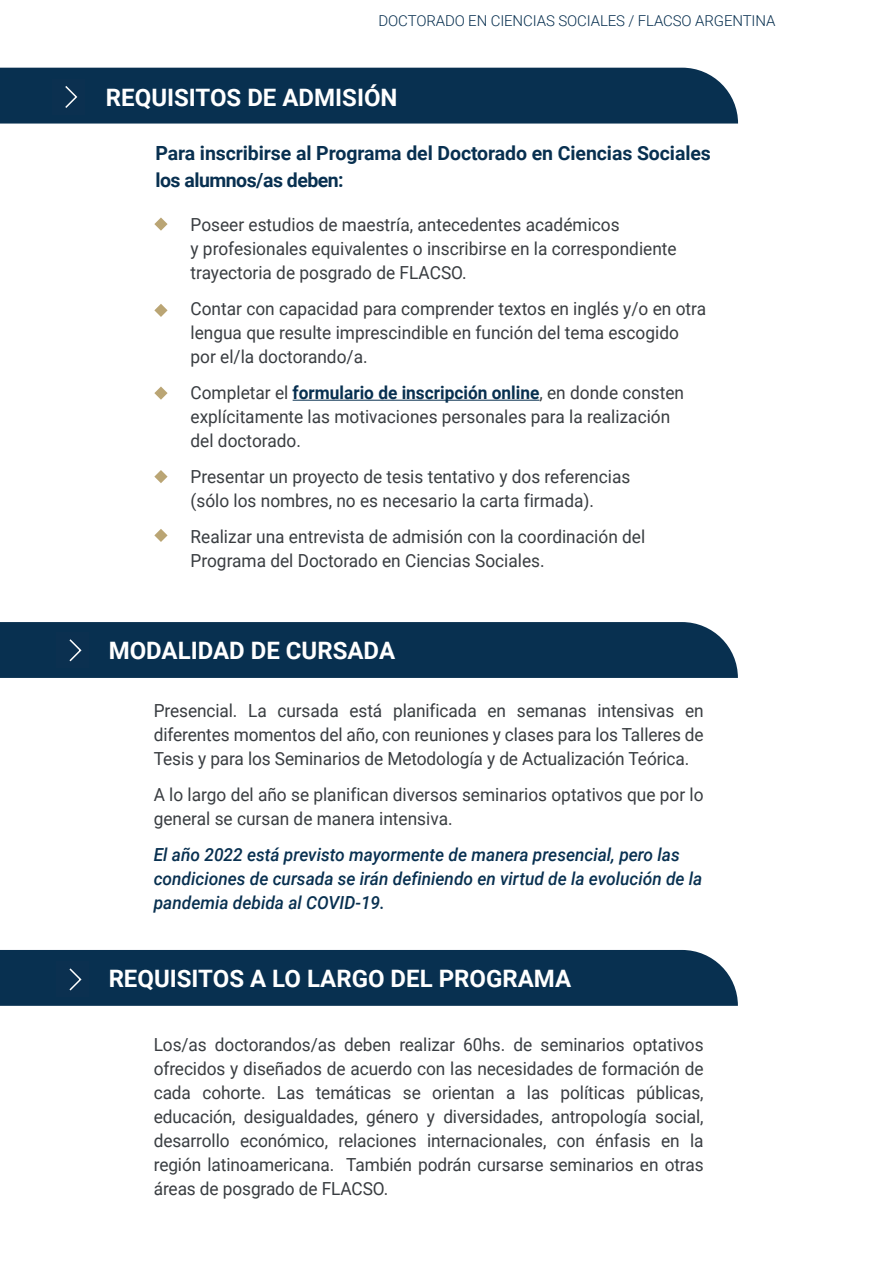
<style>
.page{position:relative;width:893px;height:1263px;background:#fff}
.page>*{position:absolute;margin:0;border:0;box-sizing:border-box;transform-origin:0 0}
.t1{font:700 24px "Roboto";color:#fff}
.t2{font:700 19.5px/27px "Roboto";letter-spacing:-.005em;color:#083050}
.t3{font:18px/24px "Roboto";color:#393d41;scale:.96 1}
.t4{font:italic 500 18px/24px "Roboto";color:#083050;scale:.96 1}
.t5{font:300 15px "Roboto";letter-spacing:-.01em;color:#083050}
.s1{font-weight:700;color:#083050}
</style>
<div class="page">
<div style="left:0;top:68px;width:738px;height:56px;background:#083050"></div>
<svg style="left:154px;top:217px;width:14px;height:14px"></svg>
<svg style="left:154px;top:304px;width:14px;height:13px"></svg>
<svg style="left:154px;top:386px;width:14px;height:14px"></svg>
<svg style="left:154px;top:470px;width:14px;height:13px"></svg>
<svg style="left:154px;top:529px;width:14px;height:13px"></svg>
<hr style="left:293px;top:400px;width:246px;height:1px;background:#083050">
<div style="left:0;top:622px;width:738px;height:56px;background:#083050"></div>
<div style="left:0;top:950px;width:738px;height:56px;background:#083050"></div>
<p class="t5" style="left:379px;top:10px;width:398px">DOCTORADO EN CIENCIAS SOCIALES / FLACSO ARGENTINA</p>
<h1 class="t1" style="left:106px;top:80px;width:293px">REQUISITOS DE ADMISIÓN</h1>
<p class="t2" style="left:155px;top:139px;width:557px">Para inscribirse al Programa del Doctorado en Ciencias Sociales los alumnos/as deben:</p>
<p class="t3" style="left:191px;top:212px;width:508px">Poseer estudios de maestría, antecedentes académicos<br>y profesionales equivalentes o inscribirse en la correspondiente trayectoria de posgrado de FLACSO.</p>
<p class="t3" style="left:191px;top:296px;width:539px">Contar con capacidad para comprender textos en inglés y/o en otra lengua que resulte imprescindible en función del tema escogido por el/la doctorando/a.</p>
<p class="t3" style="left:191px;top:380px;width:516px">Completar el <span class="s1">formulario de inscripción online</span>, en donde consten explícitamente las motivaciones personales para la realización del doctorado.</p>
<p class="t3" style="left:191px;top:464px;width:460px">Presentar un proyecto de tesis tentativo y dos referencias (sólo los nombres, no es necesario la carta firmada).</p>
<p class="t3" style="left:191px;top:524px;width:475px">Realizar una entrevista de admisión con la coordinación del<br>Programa del Doctorado en Ciencias Sociales.</p>
<h1 class="t1" style="left:109px;top:634px;width:288px">MODALIDAD DE CURSADA</h1>
<p class="t3" style="left:154px;top:698px;width:574px;text-align:justify">Presencial. La cursada está planificada en semanas intensivas en diferentes momentos del año, con reuniones y clases para los Talleres de Tesis y para los Seminarios de Metodología y de Actualización Teórica.</p>
<p class="t3" style="left:154px;top:782px;width:574px">A lo largo del año se planifican diversos seminarios optativos que por lo general se cursan de manera intensiva.</p>
<p class="t4" style="left:154px;top:842px;width:573px">El año 2022 está previsto mayormente de manera presencial, pero las condiciones de cursada se irán definiendo en virtud de la evolución de la pandemia debida al COVID-19.</p>
<h1 class="t1" style="left:109px;top:961px;width:464px">REQUISITOS A LO LARGO DEL PROGRAMA</h1>
<p class="t3" style="left:154px;top:1032px;width:574px;text-align:justify">Los/as doctorandos/as deben realizar 60hs. de seminarios optativos ofrecidos y diseñados de acuerdo con las necesidades de formación de cada cohorte. Las temáticas se orientan a las políticas públicas, educación, desigualdades, género y diversidades, antropología social, desarrollo económico, relaciones internacionales, con énfasis en la región latinoamericana. También podrán cursarse seminarios en otras áreas de posgrado de FLACSO.</p>
</div>
